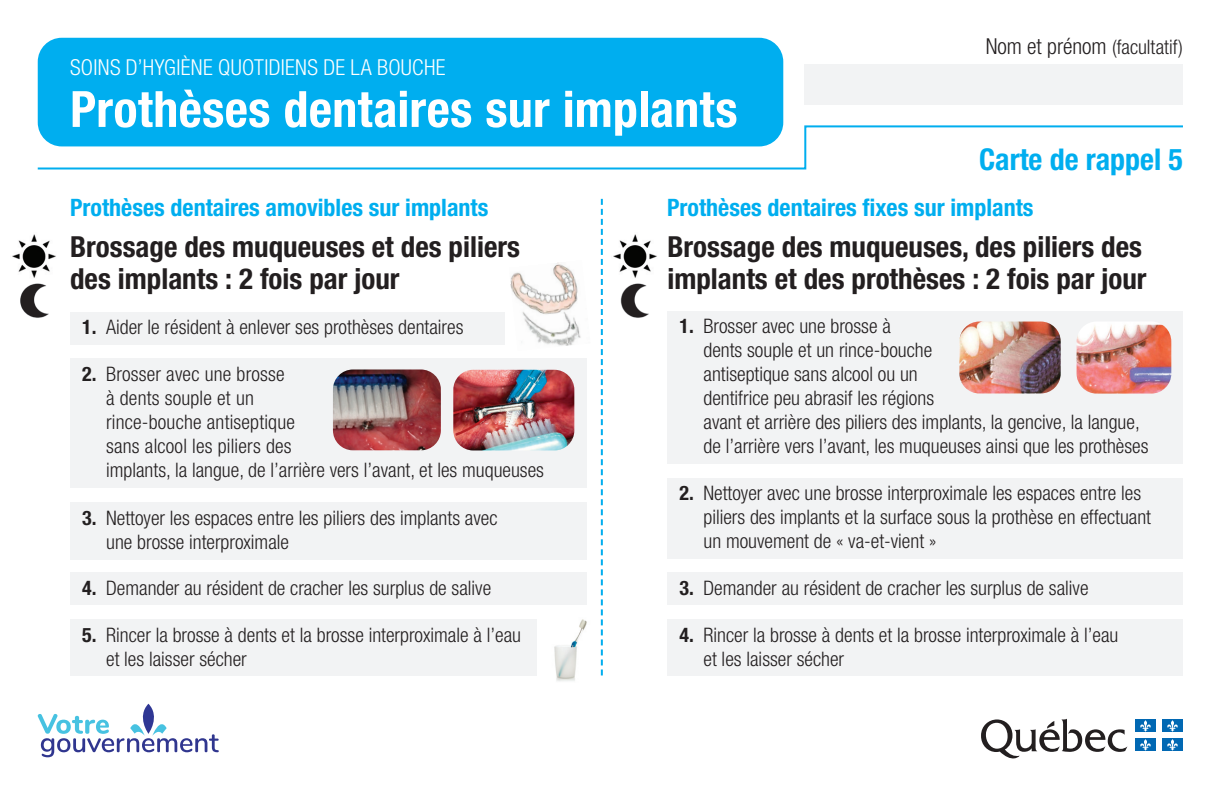
<style>
.page{position:relative;width:1225px;height:792px;background:#fff}
.page>*{position:absolute;margin:0;border:0;box-sizing:border-box;transform-origin:0 0}
.t1{font:700 condensed 50px "Helvetica Neue LT Std";letter-spacing:.005em;color:#fff}
.t2{font:700 condensed 30px "Helvetica Neue LT Std";color:#00aeef}
.t3{font:700 condensed 29px/32px "Helvetica Neue LT Std";color:#231f20}
.t4{font:700 condensed 24px "Helvetica Neue LT Std";color:#00aeef}
.t5{font:300 condensed 22px "Helvetica Neue LT Std";letter-spacing:.015em;color:#fff}
.t6{font:300 condensed 20px/24px "Helvetica Neue LT Std";color:#231f20}
.s1{font-size:22px}
.s2{font-weight:700}
</style>
<div class="page">
<svg style="left:981px;top:718px;width:146px;height:40px"></svg>
<div style="left:1135px;top:719px;width:21px;height:13px;background:#0168b3"></div>
<svg style="left:1140px;top:720px;width:11px;height:11px"></svg>
<div style="left:1162px;top:719px;width:21px;height:13px;background:#0168b3"></div>
<svg style="left:1167px;top:720px;width:11px;height:11px"></svg>
<div style="left:1135px;top:738px;width:21px;height:13px;background:#0168b3"></div>
<svg style="left:1140px;top:739px;width:11px;height:11px"></svg>
<div style="left:1162px;top:738px;width:21px;height:13px;background:#0168b3"></div>
<svg style="left:1167px;top:739px;width:11px;height:11px"></svg>
<svg style="left:38px;top:703px;width:181px;height:54px"></svg>
<div style="left:38px;top:38px;width:745px;height:108px;background:#00aeef;border-radius:24px"></div>
<div style="left:805px;top:64px;width:378px;height:41px;background:#f2f3f4"></div>
<svg style="left:37px;top:124px;width:1146px;height:46px"></svg>
<img style="left:20px;top:283px;width:29px;height:35px">
<img style="left:620px;top:283px;width:29px;height:35px">
<img style="left:12px;top:234px;width:44px;height:44px">
<img style="left:613px;top:234px;width:44px;height:44px">
<svg style="left:601px;top:199px;width:2px;height:476px"></svg>
<div style="left:70px;top:312px;width:434px;height:32px;background:#f2f3f4"></div>
<div style="left:667px;top:311px;width:516px;height:152px;background:#f2f3f4"></div>
<div style="left:667px;top:572px;width:516px;height:32px;background:#f2f3f4"></div>
<div style="left:70px;top:572px;width:516px;height:32px;background:#f2f3f4"></div>
<div style="left:70px;top:619px;width:466px;height:56px;background:#f2f3f4"></div>
<div style="left:70px;top:502px;width:516px;height:57px;background:#f2f3f4"></div>
<img style="left:554px;top:619px;width:33px;height:62px">
<div style="left:667px;top:478px;width:516px;height:80px;background:#f2f3f4"></div>
<div style="left:667px;top:619px;width:516px;height:56px;background:#f2f3f4"></div>
<div style="left:70px;top:358px;width:516px;height:130px;background:#f2f3f4"></div>
<img style="left:333px;top:369px;width:108px;height:81px">
<img style="left:453px;top:369px;width:121px;height:81px">
<img style="left:959px;top:321px;width:101px;height:72px">
<img style="left:1076px;top:322px;width:95px;height:71px">
<img style="left:510px;top:262px;width:71px;height:84px">
<p class="t5" style="left:70px;top:54px;width:377px">SOINS D’HYGIÈNE QUOTIDIENS DE LA BOUCHE</p>
<h1 class="t1" style="left:70px;top:79px;width:669px">Prothèses dentaires sur implants</h1>
<p class="t6" style="left:985px;top:35px;width:199px"><span class="s1">Nom et prénom</span> (facultatif)</p>
<h2 class="t2" style="left:979px;top:141px;width:205px">Carte de rappel 5</h2>
<p class="t4" style="left:70px;top:193px;width:420px">Prothèses dentaires amovibles sur implants</p>
<p class="t4" style="left:667px;top:193px;width:368px">Prothèses dentaires xes sur implants</p>
<h3 class="t3" style="left:667px;top:230px;width:480px">Brossage des muqueuses, des piliers des implants et des prothèses : 2 fois par jour</h3>
<p class="t6" style="left:82px;top:315px;width:383px"><span class="s2">1.</span> Aider le résident à enlever ses prothèses dentaires</p>
<p class="t6" style="left:703px;top:314px;width:446px;text-indent:-24px"><span class="s2">1.</span> Brosser avec une brosse à<br>dents souple et un rince-bouche<br>antiseptique sans alcool ou un<br>dentifrice peu abrasif les régions<br>avant et arrière des piliers des implants, la gencive, la langue, de l’arrière vers l’avant, les muqueuses ainsi que les prothèses</p>
<h3 class="t3" style="left:70px;top:230px;width:451px">Brossage des muqueuses et des piliers des implants : 2 fois par jour</h3>
<p class="t6" style="left:106px;top:361px;width:439px;text-indent:-24px"><span class="s2">2.</span> Brosser avec une brosse<br>à dents souple et un<br>rince-bouche antiseptique<br>sans alcool les piliers des<br>implants, la langue, de l’arrière vers l’avant, et les muqueuses</p>
<p class="t6" style="left:106px;top:505px;width:393px;text-indent:-24px"><span class="s2">3.</span> Nettoyer les espaces entre les piliers des implants avec une brosse interproximale</p>
<p class="t6" style="left:703px;top:481px;width:449px;text-indent:-24px"><span class="s2">2.</span> Nettoyer avec une brosse interproximale les espaces entre les piliers des implants et la surface sous la prothèse en effectuant un mouvement de « va-et-vient »</p>
<p class="t6" style="left:82px;top:575px;width:410px"><span class="s2">4.</span> Demander au résident de cracher les surplus de salive</p>
<p class="t6" style="left:679px;top:575px;width:410px"><span class="s2">3.</span> Demander au résident de cracher les surplus de salive</p>
<p class="t6" style="left:106px;top:622px;width:416px;text-indent:-24px"><span class="s2">5.</span> Rincer la brosse à dents et la brosse interproximale à l’eau et les laisser sécher</p>
<p class="t6" style="left:703px;top:622px;width:416px;text-indent:-24px"><span class="s2">4.</span> Rincer la brosse à dents et la brosse interproximale à l’eau et les laisser sécher</p>
</div>
